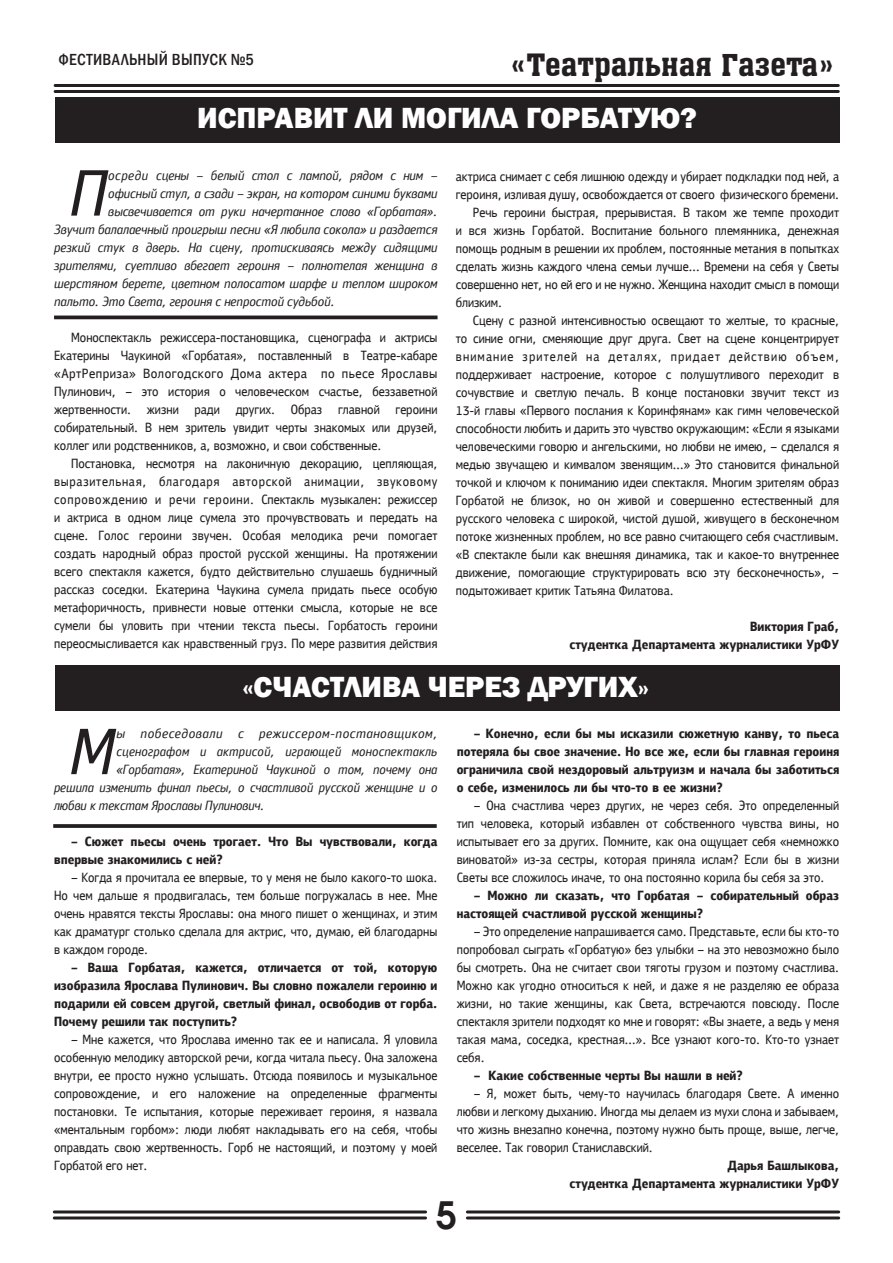
<style>
.page{position:relative;width:893px;height:1263px;background:#fff}
.page>*{position:absolute;margin:0;border:0;box-sizing:border-box;transform-origin:0 0}
.t1{font:700 37.5px "Avant Garde Gothic C";color:#231f20}
.t2{font:800 30px "Franklin Gothic";color:#fff}
.t3{font:30px "a Assuan";color:#231f20}
.t4{font:500 condensed 16.5px "Franklin Gothic";letter-spacing:.02em;color:#231f20}
</style>
<div class="page">
<div style="left:55px;top:98px;width:785px;height:45px;background:#231f20"></div>
<div style="left:55px;top:665px;width:785px;height:45px;background:#231f20"></div>
<hr style="left:54px;top:1210px;width:372px;height:3px;background:#231f20">
<hr style="left:54px;top:1216px;width:372px;height:3px;background:#231f20">
<hr style="left:467px;top:1210px;width:372px;height:3px;background:#231f20">
<hr style="left:467px;top:1216px;width:372px;height:3px;background:#231f20">
<svg style="left:54px;top:315px;width:384px;height:4px;background:#403d3d"></svg>
<svg style="left:53px;top:824px;width:384px;height:4px;background:#302c2d"></svg>
<hr style="left:55px;top:84px;width:783px;height:3px;background:#231f20">
<hr style="left:55px;top:90px;width:783px;height:3px;background:#231f20">
<p class="t4" style="left:59px;top:49px;width:197px">ФЕСТИВАЛЬНЫЙ ВЫПУСК №5</p>
<p class="t3" style="left:510px;top:49px;width:326px">«Театральная Газета»</p>
<p class="t2" style="left:197px;top:99px;width:501px">ИСПРАВИТ ЛИ МОГИЛА ГОРБАТУЮ?</p>
<p class="t2" style="left:242px;top:668px;width:408px">«СЧАСТЛИВА ЧЕРЕЗ ДРУГИХ»</p>
<p class="t1" style="left:436px;top:1192px;width:22px">5</p>
</div>
